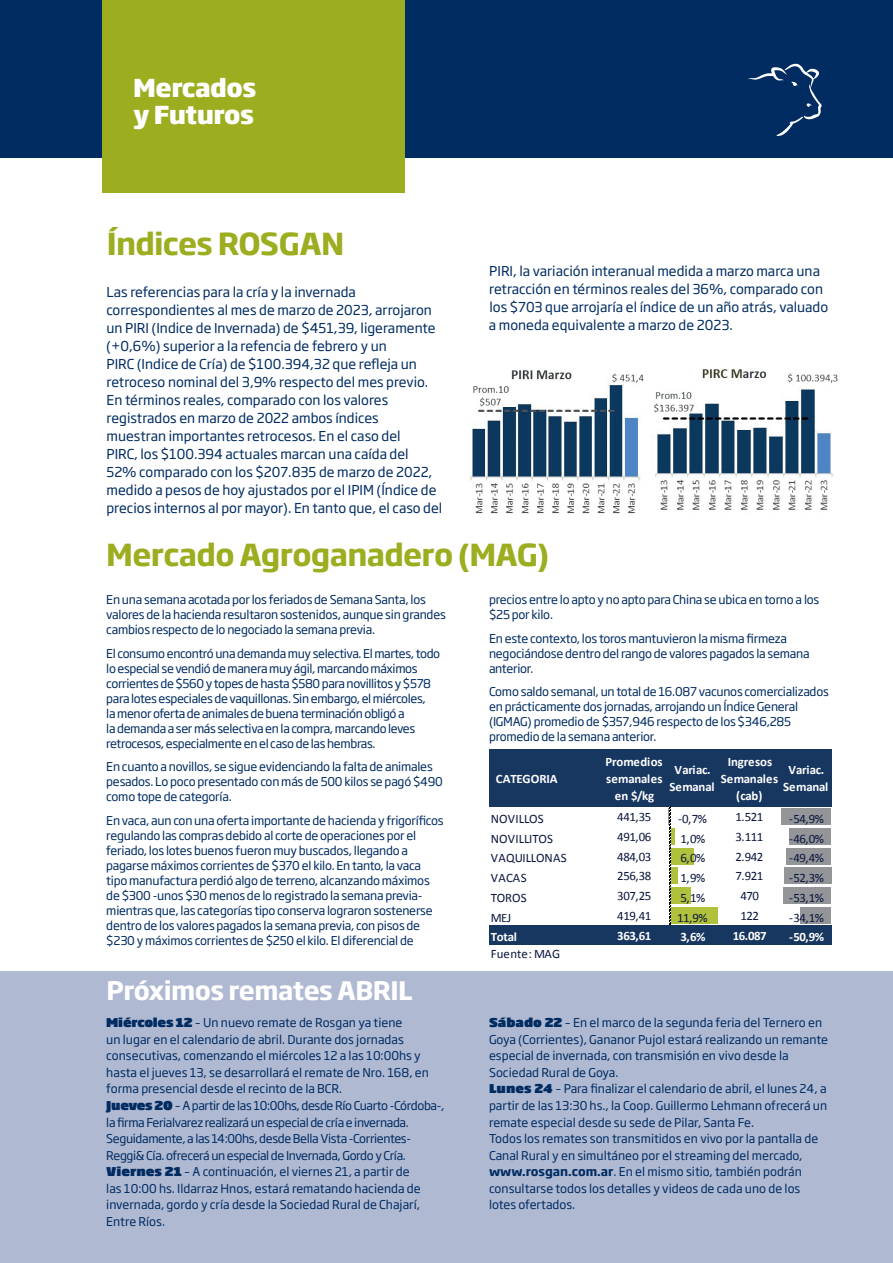
<style>
.page{position:relative;width:893px;height:1263px;background:#fff}
.page>*{position:absolute;margin:0;border:0;box-sizing:border-box;transform-origin:0 0}
.t1{font:700 30px "Soho Gothic Pro";letter-spacing:-.025em;color:#9dad20}
.t2{font:700 25.2px "Soho Gothic Pro";letter-spacing:-.02em;color:#fff}
.t3{font:800 24.45px/27.2px "Soho Gothic Pro";letter-spacing:-.02em;color:#fff}
.t4{font:13.5px/18px "Soho Gothic Pro";color:#002c62}
.t5{font:12.9px "Calibri";letter-spacing:-.03em;color:#0c163d}
.t6{font:700 12.9px/17.1px "Calibri";letter-spacing:-.01em;color:#fff;text-align:center}
.t7{font:12.9px "Calibri";letter-spacing:.005em;color:#0c163d}
.t8{font:12px/15px "Soho Gothic Pro";letter-spacing:-.02em;color:#002c62}
.t9{font:12px/16.5px "Soho Gothic Pro";color:#002c62}
.s1{font-weight:900}
.s2{font-weight:700}
</style>
<div class="page">
<div style="left:0;top:0;width:893px;height:157px;background:#002c62"></div>
<svg style="left:748px;top:64px;width:74px;height:73px"></svg>
<div style="left:102px;top:0;width:303px;height:193px;background:#9dad20"></div>
<div style="left:0;top:972px;width:893px;height:291px;background:#b0b9d2"></div>
<div style="left:489px;top:749px;width:344px;height:59px;background:#173660"></div>
<hr style="left:832px;top:749px;width:1px;height:59px;background:#fff">
<div style="left:489px;top:807px;width:344px;height:20px;background:#fff"></div>
<div style="left:782px;top:808px;width:49px;height:17px;background:#939598"></div>
<div style="left:670px;top:828px;width:5px;height:16px;background:#b0c23c"></div>
<div style="left:789px;top:828px;width:42px;height:16px;background:#939598"></div>
<div style="left:670px;top:848px;width:23px;height:16px;background:#b0c23c"></div>
<div style="left:787px;top:848px;width:44px;height:16px;background:#939598"></div>
<div style="left:670px;top:867px;width:8px;height:17px;background:#b0c23c"></div>
<div style="left:784px;top:867px;width:47px;height:17px;background:#939598"></div>
<div style="left:670px;top:887px;width:21px;height:16px;background:#b0c23c"></div>
<div style="left:783px;top:887px;width:48px;height:16px;background:#939598"></div>
<div style="left:670px;top:907px;width:47px;height:16px;background:#b0c23c"></div>
<svg style="left:668px;top:807px;width:2px;height:118px"></svg>
<div style="left:800px;top:907px;width:31px;height:16px;background:#939598"></div>
<div style="left:489px;top:925px;width:344px;height:20px;background:#173660"></div>
<svg style="left:832px;top:925px;width:1px;height:20px"></svg>
<img style="left:470px;top:369px;width:368px;height:145px">
<h3 class="t3" style="left:133px;top:73px;width:125px">Mercados y Futuros</h3>
<h1 class="t1" style="left:107px;top:220px;width:239px">Índices ROSGAN</h1>
<p class="t4" style="left:106px;top:283px;width:338px">Las referencias para la cría y la invernada correspondientes al mes de marzo de 2023, arrojaron un PIRI (Indice de Invernada) de $451,39, ligeramente (+0,6%) superior a la refencia de febrero y un<br>PIRC (Indice de Cría) de $100.394,32 que refleja un retroceso nominal del 3,9% respecto del mes previo.<br>En términos reales, comparado con los valores registrados en marzo de 2022 ambos índices<br>muestran importantes retrocesos. En el caso del<br>PIRC, los $100.394 actuales marcan una caída del<br>52% comparado con los $207.835 de marzo de 2022, medido a pesos de hoy ajustados por el IPIM (Índice de precios internos al por mayor). En tanto que, el caso del</p>
<p class="t4" style="left:489px;top:262px;width:341px">PIRI, la variación interanual medida a marzo marca una retracción en términos reales del 36%, comparado con los $703 que arrojaría el índice de un año atrás, valuado a moneda equivalente a marzo de 2023.</p>
<h1 class="t1" style="left:106px;top:531px;width:444px">Mercado Agroganadero (MAG)</h1>
<p class="t8" style="left:106px;top:591px;width:341px">En una semana acotada por los feriados de Semana Santa, los valores de la hacienda resultaron sostenidos, aunque sin grandes cambios respecto de lo negociado la semana previa.</p>
<p class="t8" style="left:106px;top:645px;width:335px">El consumo encontró una demanda muy selectiva. El martes, todo lo especial se vendió de manera muy ágil, marcando máximos corrientes de $560 y topes de hasta $580 para novillitos y $578 para lotes especiales de vaquillonas. Sin embargo, el miércoles,<br>la menor oferta de animales de buena terminación obligó a<br>la demanda a ser más selectiva en la compra, marcando leves retrocesos, especialmente en el caso de las hembras.</p>
<p class="t8" style="left:106px;top:759px;width:338px">En cuanto a novillos, se sigue evidenciando la falta de animales pesados. Lo poco presentado con más de 500 kilos se pagó $490 como tope de categoría.</p>
<p class="t8" style="left:106px;top:812px;width:339px">En vaca, aun con una oferta importante de hacienda y frigoríficos regulando las compras debido al corte de operaciones por el feriado, los lotes buenos fueron muy buscados, llegando a pagarse máximos corrientes de $370 el kilo. En tanto, la vaca tipo manufactura perdió algo de terreno, alcanzando máximos de $300 -unos $30 menos de lo registrado la semana previa&shy;mientras que, las categorías tipo conserva lograron sostenerse dentro de los valores pagados la semana previa, con pisos de $230 y máximos corrientes de $250 el kilo. El diferencial de</p>
<h2 class="t2" style="left:106px;top:970px;width:308px">Próximos remates ABRIL</h2>
<p class="t8" style="left:489px;top:591px;width:332px">precios entre lo apto y no apto para China se ubica en torno a los $25 por kilo.</p>
<p class="t8" style="left:489px;top:630px;width:322px">En este contexto, los toros mantuvieron la misma firmeza negociándose dentro del rango de valores pagados la semana anterior.</p>
<p class="t8" style="left:489px;top:683px;width:341px">Como saldo semanal, un total de 16.087 vacunos comercializados en prácticamente dos jornadas, arrojando un Índice General (IGMAG) promedio de $357,946 respecto de los $346,285 promedio de la semana anterior.</p>
<p class="t6" style="left:496px;top:769px;width:63px">CATEGORIA</p>
<p class="t6" style="left:605px;top:752px;width:59px">Promedios semanales en $/kg</p>
<p class="t6" style="left:669px;top:761px;width:47px">Variac.<br>Semanal</p>
<p class="t6" style="left:721px;top:752px;width:59px">Ingresos<br>Semanales (cab)</p>
<p class="t6" style="left:783px;top:761px;width:47px">Variac.<br>Semanal</p>
<p class="t7" style="left:491px;top:810px;width:54px">NOVILLOS</p>
<p class="t5" style="left:617px;top:808px;width:35px">441,35</p>
<p class="t5" style="left:678px;top:810px;width:30px">-0,7%</p>
<p class="t5" style="left:735px;top:808px;width:29px">1.521</p>
<p class="t5" style="left:789px;top:810px;width:36px">-54,9%</p>
<p class="t7" style="left:491px;top:829px;width:64px">NOVILLITOS</p>
<p class="t5" style="left:617px;top:828px;width:35px">491,06</p>
<p class="t5" style="left:681px;top:829px;width:26px">1,0%</p>
<p class="t5" style="left:735px;top:828px;width:29px">3.111</p>
<p class="t5" style="left:789px;top:829px;width:36px">-46,0%</p>
<p class="t7" style="left:491px;top:849px;width:78px">VAQUILLONAS</p>
<p class="t5" style="left:617px;top:847px;width:35px">484,03</p>
<p class="t5" style="left:681px;top:849px;width:26px">6,0%</p>
<p class="t5" style="left:735px;top:847px;width:29px">2.942</p>
<p class="t5" style="left:789px;top:849px;width:36px">-49,4%</p>
<p class="t5" style="left:491px;top:869px;width:37px">VACAS</p>
<p class="t5" style="left:617px;top:867px;width:35px">256,38</p>
<p class="t5" style="left:681px;top:869px;width:26px">1,9%</p>
<p class="t5" style="left:735px;top:867px;width:29px">7.921</p>
<p class="t5" style="left:789px;top:869px;width:36px">-52,3%</p>
<p class="t5" style="left:491px;top:889px;width:37px">TOROS</p>
<p class="t5" style="left:617px;top:887px;width:35px">307,25</p>
<p class="t5" style="left:681px;top:889px;width:26px">5,1%</p>
<p class="t5" style="left:740px;top:887px;width:20px">470</p>
<p class="t5" style="left:789px;top:889px;width:36px">-53,1%</p>
<p class="t5" style="left:491px;top:908px;width:22px">MEJ</p>
<p class="t5" style="left:617px;top:907px;width:35px">419,41</p>
<p class="t5" style="left:677px;top:908px;width:32px">11,9%</p>
<p class="t5" style="left:740px;top:907px;width:20px">122</p>
<p class="t5" style="left:789px;top:908px;width:36px">-34,1%</p>
<p class="t6" style="left:491px;top:928px;width:28px">Total</p>
<p class="t6" style="left:617px;top:926px;width:35px">363,61</p>
<p class="t6" style="left:681px;top:928px;width:26px">3,6%</p>
<p class="t6" style="left:733px;top:926px;width:35px">16.087</p>
<p class="t6" style="left:789px;top:928px;width:37px">-50,9%</p>
<p class="t7" style="left:491px;top:945px;width:71px">Fuente: MAG</p>
<p class="t9" style="left:106px;top:1014px;width:340px"><span class="s1">Miércoles 12</span> – Un nuevo remate de Rosgan ya tiene<br>un lugar en el calendario de abril. Durante dos jornadas consecutivas, comenzando el miércoles 12 a las 10:00hs y hasta el jueves 13, se desarrollará el remate de Nro. 168, en forma presencial desde el recinto de la BCR.<br><span class="s1">Jueves 20</span> – A partir de las 10:00hs, desde Río Cuarto -Córdoba-, la firma Ferialvarez realizará un especial de cría e invernada.<br>Seguidamente, a las 14:00hs, desde Bella Vista -Corrientes-Reggi&amp; Cía. ofrecerá un especial de Invernada, Gordo y Cría.<br><span class="s1">Viernes 21</span> – A continuación, el viernes 21, a partir de<br>las 10:00 hs. Ildarraz Hnos, estará rematando hacienda de invernada, gordo y cría desde la Sociedad Rural de Chajarí, Entre Ríos.</p>
<p class="t9" style="left:489px;top:1014px;width:340px"><span class="s1">Sábado 22</span> – En el marco de la segunda feria del Ternero en Goya (Corrientes), Gananor Pujol estará realizando un remante especial de invernada, con transmisión en vivo desde la Sociedad Rural de Goya.<br><span class="s1">Lunes 24</span> – Para finalizar el calendario de abril, el lunes 24, a partir de las 13:30 hs., la Coop. Guillermo Lehmann ofrecerá un remate especial desde su sede de Pilar, Santa Fe.<br>Todos los remates son transmitidos en vivo por la pantalla de Canal Rural y en simultáneo por el streaming del mercado, <span class="s2">www.rosgan.com.ar</span>. En el mismo sitio, también podrán consultarse todos los detalles y videos de cada uno de los lotes ofertados.</p>
</div>
